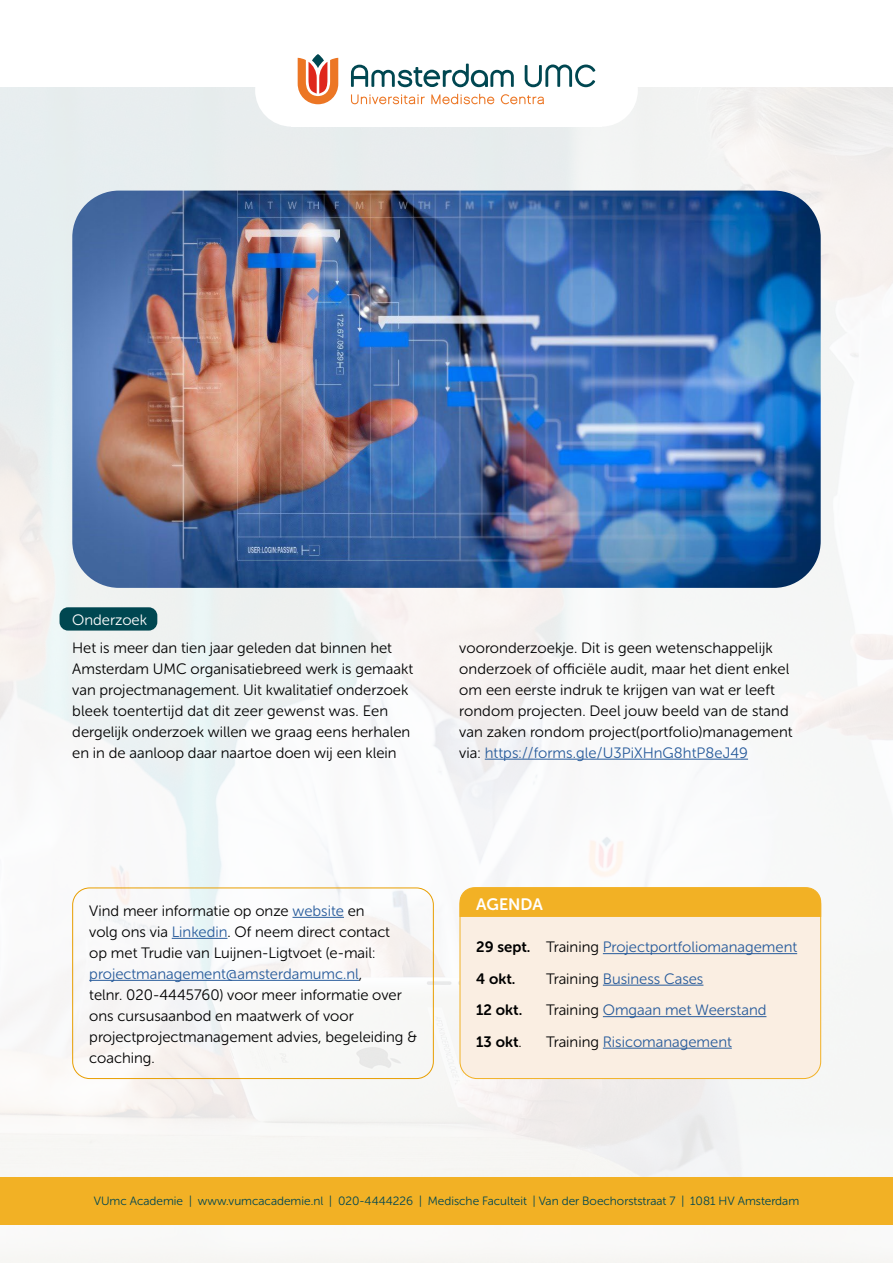
<style>
.page{position:relative;width:893px;height:1263px;background:#fff}
.page>*{position:absolute;margin:0;border:0;box-sizing:border-box;transform-origin:0 0}
.t1{font:16.5px "Museo Sans Rounded 700";color:#fff}
.t2{font:15px/21px "Museo Sans Rounded 300";color:#000}
.t3{font:15px "Museo Sans Rounded 300";color:#275b9b}
.t4{font:15px "Museo Sans Rounded 700";color:#000}
.t5{font:15px "Museo Sans Rounded 300";color:#fff}
.t6{font:12px "Museo Sans Rounded 300";color:#004751}
.s1{color:#275b9b}
.s2{font-family:"Museo Sans Rounded 700";color:#000}
.s3{color:#000}
.s4{font-family:"Museo Sans Rounded 300"}
</style>
<div class="page">
<img style="left:0;top:87px;width:893px;height:1176px">
<div style="left:291px;top:79px;width:310px;height:48px;background:#fff"></div>
<div style="left:255px;top:54px;width:73px;height:73px;background:#fff;border-radius:50%"></div>
<div style="left:565px;top:54px;width:73px;height:73px;background:#fff;border-radius:50%"></div>
<svg style="left:351px;top:64px;width:163px;height:23px"></svg>
<svg style="left:525px;top:65px;width:70px;height:22px"></svg>
<svg style="left:351px;top:94px;width:74px;height:10px"></svg>
<svg style="left:501px;top:94px;width:43px;height:10px"></svg>
<svg style="left:431px;top:94px;width:63px;height:10px"></svg>
<svg style="left:298px;top:58px;width:40px;height:46px"></svg>
<svg style="left:312px;top:54px;width:12px;height:14px"></svg>
<div style="left:0;top:1177px;width:893px;height:48px;background:#f2b125"></div>
<div style="left:72px;top:887px;width:362px;height:192px;border:1px solid #e89e00;border-radius:17px"></div>
<hr style="left:292px;top:917px;width:52px;height:1px;background:#275b9b">
<hr style="left:172px;top:938px;width:55px;height:1px;background:#275b9b">
<hr style="left:89px;top:980px;width:270px;height:1px;background:#275b9b">
<div style="left:460px;top:888px;width:361px;height:190px;background:#faeee2;border-radius:17px"></div>
<div style="left:459px;top:887px;width:362px;height:30px;background:#f2b125"></div>
<hr style="left:603px;top:953px;width:194px;height:1px;background:#275b9b">
<hr style="left:603px;top:985px;width:100px;height:1px;background:#275b9b">
<hr style="left:603px;top:1016px;width:163px;height:1px;background:#275b9b">
<hr style="left:603px;top:1048px;width:129px;height:1px;background:#275b9b">
<hr style="left:485px;top:759px;width:263px;height:1px;background:#275b9b">
<div style="left:60px;top:607px;width:97px;height:23px;background:#004751;border-radius:9px"></div>
<img style="left:72px;top:191px;width:749px;height:397px">
<p class="t5" style="left:72px;top:611px;width:76px">Onderzoek</p>
<p class="t2" style="left:72px;top:637px;width:342px">Het is meer dan tien jaar geleden dat binnen het Amsterdam UMC organisatiebreed werk is gemaakt van projectmanagement. Uit kwalitatief onderzoek bleek toentertijd dat dit zeer gewenst was. Een dergelijk onderzoek willen we graag eens herhalen en in de aanloop daar naartoe doen wij een klein</p>
<p class="t2" style="left:459px;top:637px;width:335px">vooronderzoekje. Dit is geen wetenschappelijk onderzoek of officiële audit, maar het dient enkel om een eerste indruk te krijgen van wat er leeft rondom projecten. Deel jouw beeld van de stand van zaken rondom project(portfolio)management via: <span class="s1">https://forms.gle/U3PiXHnG8htP8eJ49</span></p>
<p class="t2" style="left:89px;top:900px;width:329px">Vind meer informatie op onze <span class="s1">website</span> en<br>volg ons via <span class="s1">Linkedin</span>. Of neem direct contact<br>op met Trudie van Luijnen-Ligtvoet (e-mail: <span class="s1">projectmanagement@amsterdamumc.nl</span>,<br>telnr. 020-4445760) voor meer informatie over ons cursusaanbod en maatwerk of voor projectprojectmanagement advies, begeleiding &amp; coaching.</p>
<p class="t1" style="left:476px;top:895px;width:68px">AGENDA</p>
<p class="t3" style="left:476px;top:939px;width:322px"><span class="s2">29 sept.</span> <span class="s3">Training</span> Projectportfoliomanagement</p>
<p class="t4" style="left:476px;top:970px;width:41px">4 okt.</p>
<p class="t3" style="left:546px;top:970px;width:159px"><span class="s3">Training</span> Business Cases</p>
<p class="t4" style="left:476px;top:1002px;width:47px">12 okt.</p>
<p class="t3" style="left:546px;top:1002px;width:222px"><span class="s3">Training</span> Omgaan met Weerstand</p>
<p class="t4" style="left:476px;top:1033px;width:47px">13 okt<span class="s4">.</span></p>
<p class="t3" style="left:546px;top:1033px;width:187px"><span class="s3">Training</span> Risicomanagement</p>
<p class="t6" style="left:94px;top:1195px;width:707px">VUmc Academie | www.vumcacademie.nl | 020-4444226 | Medische Faculteit | Van der Boechorststraat 7 | 1081 HV Amsterdam</p>
</div>
